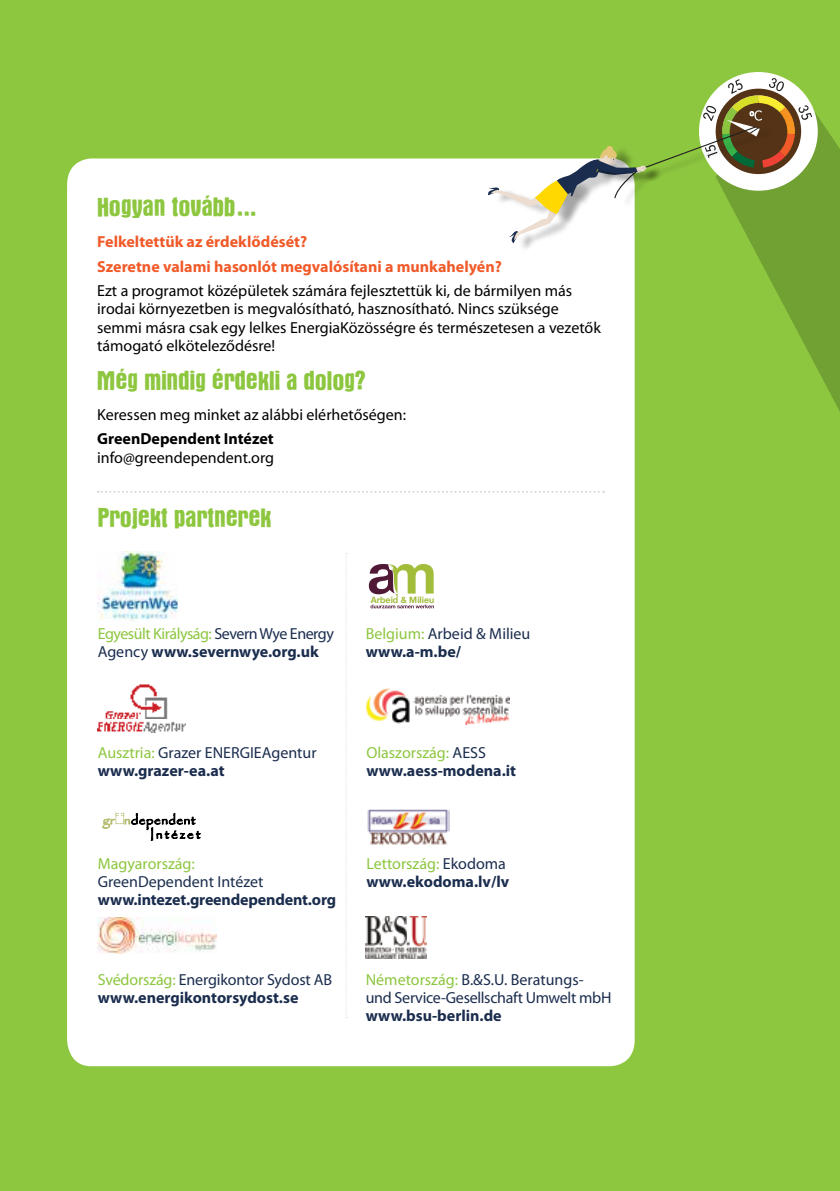
<style>
.page{position:relative;width:840px;height:1191px;background:#fff}
.page>*{position:absolute;margin:0;border:0;box-sizing:border-box;transform-origin:0 0}
.t1{font:28px "Victor";color:#8dc63f}
.t2{font:16px/18.4px "Myriad Pro";color:#000}
.t3{font:700 16px/18px "Myriad Pro";color:#1b2d4e}
.t4{font:16px/18px "Myriad Pro";letter-spacing:-.005em;color:#1b2d4e}
.t5{font:700 16px/24.8px "Myriad Pro";color:#f15a29}
.t6{font:16px/18px "Myriad Pro";letter-spacing:-.03em;color:#1b2d4e}
.t7{font:700 16px "Myriad Pro";color:#000}
.t8{font:16px "Myriad Pro";color:#8dc63f}
.t9{font:700 8.8px "Helvetica Neue";color:#a2bd3a}
.s1{color:#8dc63f}
.s2{font-weight:700}
.s3{font-weight:400;color:#8dc63f}
.s4{font-weight:400}
</style>
<div class="page">
<div style="left:0;top:0;width:839px;height:1191px;background:#8dc63f"></div>
<div style="left:67px;top:158px;width:567px;height:908px;background:#fff;border-radius:25px"></div>
<svg style="left:751px;top:104px;width:88px;height:305px"></svg>
<div style="left:698px;top:72px;width:119px;height:119px;background:#fff;border-radius:50%"></div>
<img style="left:513px;top:243px;width:20px;height:6px">
<svg style="left:487px;top:78px;width:324px;height:165px"></svg>
<svg style="left:98px;top:491px;width:505px;height:2px"></svg>
<svg style="left:345px;top:553px;width:2px;height:465px"></svg>
<img style="left:98px;top:551px;width:79px;height:70px">
<img style="left:367px;top:809px;width:82px;height:36px">
<img style="left:98px;top:917px;width:118px;height:36px">
<img style="left:365px;top:688px;width:144px;height:36px">
<svg style="left:370px;top:604px;width:63px;height:4px"></svg>
<svg style="left:368px;top:564px;width:65px;height:33px"></svg>
<img style="left:98px;top:684px;width:87px;height:48px">
<img style="left:365px;top:916px;width:61px;height:42px">
<svg style="left:102px;top:812px;width:98px;height:28px"></svg>
<h1 class="t1" style="left:97px;top:193px;width:162px">Hogyan tovább…</h1>
<p class="t5" style="left:97px;top:229px;width:406px">Felkeltettük az érdeklődését?<br>Szeretne valami hasonlót megvalósítani a munkahelyén?</p>
<p class="t2" style="left:97px;top:281px;width:505px">Ezt a programot középületek számára fejlesztettük ki, de bármilyen más irodai környezetben is megvalósítható, hasznosítható. Nincs szüksége semmi másra csak egy lelkes EnergiaKözösségre és természetesen a vezetők támogató elköteleződésre!</p>
<h1 class="t1" style="left:97px;top:367px;width:270px">Még mindig érdekli a dolog?</h1>
<p class="t2" style="left:97px;top:405px;width:310px">Keressen meg minket az alábbi elérhetőségen:</p>
<p class="t7" style="left:97px;top:428px;width:178px">GreenDependent Intézet</p>
<p class="t2" style="left:97px;top:448px;width:178px">info@greendependent.org</p>
<h1 class="t1" style="left:98px;top:503px;width:175px">Projekt partnerek</h1>
<p class="t6" style="left:98px;top:624px;width:237px"><span class="s1">Egyesült Királyság:</span> Severn Wye Energy<br>Agency <span class="s2">www.severnwye.org.uk</span></p>
<p class="t9" style="left:370px;top:593px;width:65px">Arbeid &amp; Milieu</p>
<p class="t4" style="left:365px;top:624px;width:166px"><span class="s1">Belgium:</span> Arbeid &amp; Milieu <span class="s2">www.a-m.be/</span></p>
<p class="t4" style="left:98px;top:743px;width:220px"><span class="s1">Ausztria:</span> Grazer ENERGIEAgentur <span class="s2">www.grazer-ea.at</span></p>
<p class="t3" style="left:366px;top:743px;width:151px"><span class="s3">Olaszország:</span> <span class="s4">AESS </span>www.aess-modena.it</p>
<p class="t8" style="left:98px;top:853px;width:99px">Magyarország:</p>
<p class="t4" style="left:98px;top:872px;width:167px">GreenDependent Intézet</p>
<p class="t3" style="left:98px;top:890px;width:240px">www.intezet.greendependent.org</p>
<p class="t3" style="left:98px;top:969px;width:236px"><span class="s3">Svédország:</span> <span class="s4">Energikontor Sydost AB </span>www.energikontorsydost.se</p>
<p class="t3" style="left:366px;top:854px;width:144px"><span class="s3">Lettország:</span> <span class="s4">Ekodoma </span>www.ekodoma.lv/lv</p>
<p class="t4" style="left:365px;top:970px;width:247px"><span class="s1">Németország:</span> B.&amp;S.U. Beratungs&shy;und Service-Gesellschaft Umwelt mbH</p>
<p class="t3" style="left:365px;top:1005px;width:137px">www.bsu-berlin.de</p>
</div>
